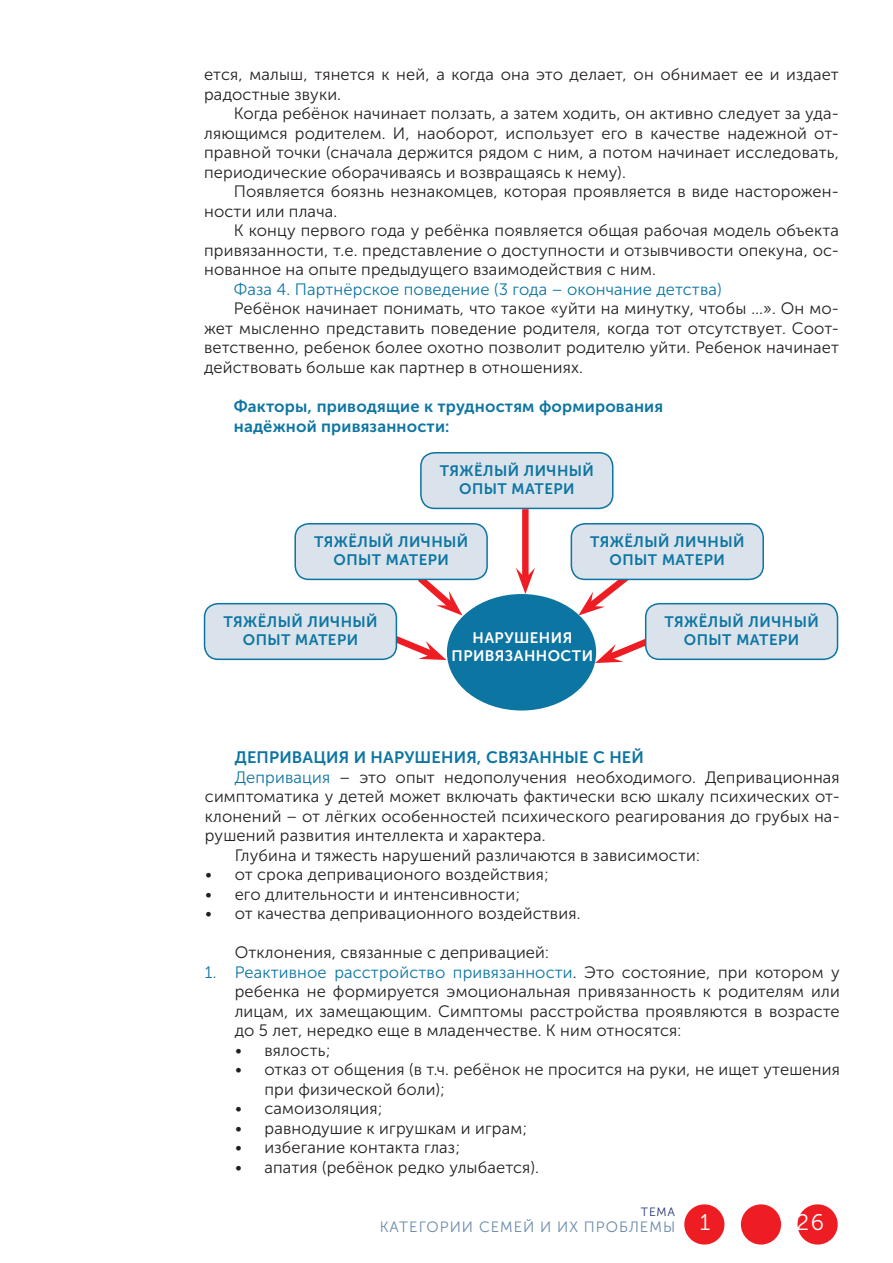
<style>
.page{position:relative;width:893px;height:1263px;background:#fff}
.page>*{position:absolute;margin:0;border:0;box-sizing:border-box;transform-origin:0 0}
.t1{font:22.5px "Museo Sans Cyrl 300";color:#fff}
.t2{font:16.5px/19.5px "Museo Sans Cyrl 300";letter-spacing:.01em;color:#231f20;text-align:justify}
.t3{font:16.5px/19.5px "Museo Sans Cyrl 700";letter-spacing:.01em;color:#0d75a2}
.t4{font:16.5px "Museo Sans Cyrl 300";letter-spacing:.01em;color:#0d75a2}
.t5{font:15.15px/18.1px "Museo Sans Cyrl 700";letter-spacing:.03em;color:#0d75a2;text-align:center}
.t6{font:15.15px "Museo Sans Cyrl 700";letter-spacing:.03em;color:#fff}
.t7{font:14.85px "Museo Sans Cyrl 300";letter-spacing:.07em;color:#6789aa}
.t8{font:12px "Museo Sans Cyrl 300";color:#23326f}
.s1{color:#0d75a2}
.s2{font-size:22.5px;color:#fff}
</style>
<div class="page">
<div style="left:684px;top:1204px;width:40px;height:40px;background:#ee1d23;border-radius:50%"></div>
<div style="left:741px;top:1204px;width:40px;height:40px;background:#ee1d23;border-radius:50%"></div>
<div style="left:797px;top:1204px;width:41px;height:40px;background:#ee1d23;border-radius:50%"></div>
<div style="left:421px;top:453px;width:192px;height:55px;background:#dae3eb;border-radius:14px"></div>
<div style="left:420px;top:452px;width:193px;height:57px;border:2px solid #0d75a2;border-radius:14px"></div>
<div style="left:522px;top:509px;width:7px;height:70px;background:#ee1d23"></div>
<svg style="left:516px;top:568px;width:19px;height:26px"></svg>
<svg style="left:411px;top:580px;width:51px;height:35px"></svg>
<svg style="left:369px;top:623px;width:77px;height:38px"></svg>
<svg style="left:595px;top:626px;width:78px;height:37px"></svg>
<svg style="left:578px;top:579px;width:59px;height:36px"></svg>
<div style="left:447px;top:594px;width:149px;height:116px;background:#0d75a2;border-radius:50%"></div>
<div style="left:295px;top:524px;width:192px;height:55px;background:#dae3eb;border-radius:14px"></div>
<div style="left:294px;top:523px;width:194px;height:57px;border:2px solid #0d75a2;border-radius:14px"></div>
<div style="left:571px;top:524px;width:192px;height:55px;background:#dae3eb;border-radius:14px"></div>
<div style="left:571px;top:523px;width:193px;height:57px;border:2px solid #0d75a2;border-radius:14px"></div>
<div style="left:205px;top:604px;width:191px;height:55px;background:#dae3eb;border-radius:14px"></div>
<div style="left:204px;top:603px;width:193px;height:57px;border:2px solid #0d75a2;border-radius:14px"></div>
<div style="left:646px;top:604px;width:191px;height:55px;background:#dae3eb;border-radius:14px"></div>
<div style="left:645px;top:603px;width:193px;height:57px;border:2px solid #0d75a2;border-radius:14px"></div>
<p class="t2" style="left:204px;top:65px;width:636px">ется, малыш, тянется к ней, а когда она это делает, он обнимает ее и издает радостные звуки.</p>
<p class="t2" style="left:204px;top:104px;width:636px;text-indent:30px">Когда ребёнок начинает ползать, а затем ходить, он активно следует за уда&shy;ляющимся родителем. И, наоборот, использует его в качестве надежной от&shy;правной точки (сначала держится рядом с ним, а потом начинает исследовать, периодические оборачиваясь и возвращаясь к нему).</p>
<p class="t2" style="left:204px;top:182px;width:636px;text-indent:30px">Появляется боязнь незнакомцев, которая проявляется в виде насторожен&shy;ности или плача.</p>
<p class="t2" style="left:204px;top:221px;width:636px;text-indent:30px">К концу первого года у ребёнка появляется общая рабочая модель объекта привязанности, т.е. представление о доступности и отзывчивости опекуна, ос&shy;нованное на опыте предыдущего взаимодействия с ним.</p>
<p class="t4" style="left:234px;top:280px;width:489px">Фаза 4. Партнёрское поведение (3 года – окончание детства)</p>
<p class="t2" style="left:204px;top:299px;width:636px;text-indent:30px">Ребёнок начинает понимать, что такое «уйти на минутку, чтобы …». Он мо&shy;жет мысленно представить поведение родителя, когда тот отсутствует. Соот&shy;ветственно, ребенок более охотно позволит родителю уйти. Ребенок начинает действовать больше как партнер в отношениях.</p>
<p class="t3" style="left:234px;top:397px;width:431px">Факторы, приводящие к трудностям формирования надёжной привязанности:</p>
<p class="t5" style="left:440px;top:462px;width:156px">ТЯЖЁЛЫЙ ЛИЧНЫЙ<br>ОПЫТ МАТЕРИ</p>
<p class="t5" style="left:314px;top:533px;width:156px">ТЯЖЁЛЫЙ ЛИЧНЫЙ<br>ОПЫТ МАТЕРИ</p>
<p class="t5" style="left:590px;top:533px;width:156px">ТЯЖЁЛЫЙ ЛИЧНЫЙ<br>ОПЫТ МАТЕРИ</p>
<p class="t5" style="left:223px;top:613px;width:156px">ТЯЖЁЛЫЙ ЛИЧНЫЙ<br>ОПЫТ МАТЕРИ</p>
<p class="t5" style="left:664px;top:613px;width:156px">ТЯЖЁЛЫЙ ЛИЧНЫЙ</p>
<p class="t6" style="left:472px;top:629px;width:101px">НАРУШЕНИЯ</p>
<p class="t5" style="left:684px;top:631px;width:117px">ОПЫТ МАТЕРИ</p>
<p class="t6" style="left:452px;top:647px;width:143px">ПРИВЯЗАННОСТИ</p>
<p class="t3" style="left:235px;top:748px;width:411px">ДЕПРИВАЦИЯ И НАРУШЕНИЯ, СВЯЗАННЫЕ С НЕЙ</p>
<p class="t2" style="left:235px;top:767px;width:607px"><span class="s1">Депривация</span> – это опыт недополучения необходимого. Депривационная</p>
<p class="t2" style="left:205px;top:787px;width:636px">симптоматика у детей может включать фактически всю шкалу психических от-</p>
<p class="t2" style="left:205px;top:806px;width:636px">клонений – от лёгких особенностей психического реагирования до грубых на-</p>
<p class="t2" style="left:205px;top:826px;width:342px">рушений развития интеллекта и характера.</p>
<p class="t2" style="left:235px;top:845px;width:467px">Глубина и тяжесть нарушений различаются в зависимости:</p>
<p class="t2" style="left:205px;top:865px;width:345px">• от срока депривационого воздействия;</p>
<p class="t2" style="left:205px;top:884px;width:317px">• его длительности и интенсивности;</p>
<p class="t2" style="left:205px;top:904px;width:377px">• от качества депривационного воздействия.</p>
<p class="t2" style="left:235px;top:943px;width:316px">Отклонения, связанные с депривацией:</p>
<p class="t2" style="left:235px;top:962px;width:607px;text-indent:-30px"><span class="s1">1. Реактивное расстройство привязанности</span>. Это состояние, при котором у ребенка не формируется эмоциональная привязанность к родителям или лицам, их замещающим. Симптомы расстройства проявляются в возрасте до 5 лет, нередко еще в младенчестве. К ним относятся:</p>
<p class="t2" style="left:235px;top:1040px;width:97px">• вялость;</p>
<p class="t2" style="left:264px;top:1060px;width:577px;text-indent:-30px">• отказ от общения (в т.ч. ребёнок не просится на руки, не ищет утешения при физической боли);</p>
<p class="t2" style="left:235px;top:1099px;width:149px">• самоизоляция;</p>
<p class="t2" style="left:235px;top:1118px;width:294px">• равнодушие к игрушкам и играм;</p>
<p class="t2" style="left:235px;top:1138px;width:227px">• избегание контакта глаз;</p>
<p class="t2" style="left:235px;top:1157px;width:306px">• апатия (ребёнок редко улыбается).</p>
<p class="t8" style="left:641px;top:1205px;width:36px">ТЕМА</p>
<p class="t7" style="left:380px;top:1219px;width:332px">КАТЕГОРИИ СЕМЕЙ И ИХ ПРОБЛЕМЫ <span class="s2">1</span></p>
<h1 class="t1" style="left:796px;top:1210px;width:29px">26</h1>
</div>
